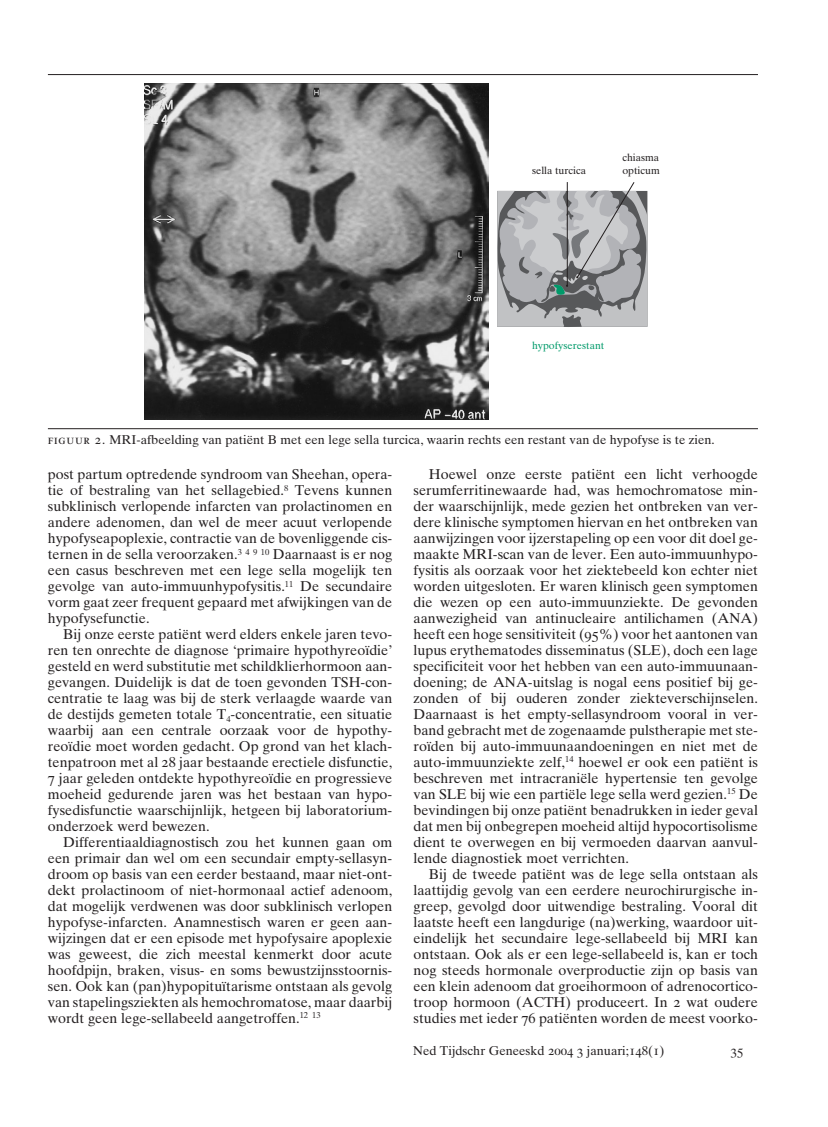
<style>
.page{position:relative;width:828px;height:1127px;background:#fff}
.page>*{position:absolute;margin:0;border:0;box-sizing:border-box;transform-origin:0 0}
.t1{font:14.25px/16px "Med Times Rom";color:#231f20;text-align:justify}
.t2{font:12.75px "Med Times Rom";color:#231f20}
.t3{font:10.5px/12.8px "Times Ten";color:#231f20}
.t4{font:10.5px "Times Ten";color:#009a6a}
.s1{font-family:"Times Ten Roman SC"}
</style>
<div class="page">
<hr style="left:48px;top:428px;width:710px;height:1px;background:#231f20">
<hr style="left:48px;top:74px;width:710px;height:1px;background:#231f20">
<img style="left:144px;top:83px;width:344px;height:336px">
<svg style="left:497px;top:182px;width:150px;height:145px"></svg>
<p class="t3" style="left:532px;top:165px;width:55px">sella turcica</p>
<p class="t3" style="left:622px;top:152px;width:39px">chiasma opticum</p>
<p class="t4" style="left:532px;top:341px;width:74px">hypofyserestant</p>
<p class="t2" style="left:48px;top:435px;width:668px"><span class="s1">figuur 2.</span> MRI-afbeelding van patiënt B met een lege sella turcica, waarin rechts een restant van de hypofyse is te zien.</p>
<p class="t1" style="left:48px;top:468px;width:346px">post partum optredende syndroom van Sheehan, opera&shy;tie of bestraling van het sellagebied.<sup>8</sup> Tevens kunnen subklinisch verlopende infarcten van prolactinomen en andere adenomen, dan wel de meer acuut verlopende hypofyseapoplexie, contractie van de bovenliggende cis&shy;ternen in de sella veroorzaken.<sup>3</sup> <sup>4</sup> <sup>9</sup> <sup>10</sup> Daarnaast is er nog een casus beschreven met een lege sella mogelijk ten gevolge van auto-immuunhypofysitis.<sup>11</sup> De secundaire vorm gaat zeer frequent gepaard met afwijkingen van de hypofysefunctie.</p>
<p class="t1" style="left:48px;top:628px;width:346px;text-indent:15px">Bij onze eerste patiënt werd elders enkele jaren tevo&shy;ren ten onrechte de diagnose ‘primaire hypothyreoïdie’ gesteld en werd substitutie met schildklierhormoon aan&shy;gevangen. Duidelijk is dat de toen gevonden TSH-con&shy;centratie te laag was bij de sterk verlaagde waarde van de destijds gemeten totale T<sub>4</sub>-concentratie, een situatie waarbij aan een centrale oorzaak voor de hypothy&shy;reoïdie moet worden gedacht. Op grond van het klach&shy;tenpatroon met al 28 jaar bestaande erectiele disfunctie, 7 jaar geleden ontdekte hypothyreoïdie en progressieve moeheid gedurende jaren was het bestaan van hypo&shy;fysedisfunctie waarschijnlijk, hetgeen bij laboratorium&shy;onderzoek werd bewezen.</p>
<p class="t1" style="left:48px;top:835px;width:346px;text-indent:15px">Differentiaaldiagnostisch zou het kunnen gaan om een primair dan wel om een secundair empty-sellasyn&shy;droom op basis van een eerder bestaand, maar niet-ont&shy;dekt prolactinoom of niet-hormonaal actief adenoom, dat mogelijk verdwenen was door subklinisch verlopen hypofyse-infarcten. Anamnestisch waren er geen aan&shy;wijzingen dat er een episode met hypofysaire apoplexie was geweest, die zich meestal kenmerkt door acute hoofdpijn, braken, visus- en soms bewustzijnsstoornis&shy;sen. Ook kan (pan)hypopituïtarisme ontstaan als gevolg van stapelingsziekten als hemochromatose, maar daarbij wordt geen lege-sellabeeld aangetroffen.<sup>12</sup> <sup>13</sup></p>
<p class="t1" style="left:414px;top:468px;width:346px;text-indent:15px">Hoewel onze eerste patiënt een licht verhoogde serumferritinewaarde had, was hemochromatose min&shy;der waarschijnlijk, mede gezien het ontbreken van ver&shy;dere klinische symptomen hiervan en het ontbreken van aanwijzingen voor ijzerstapeling op een voor dit doel ge&shy;maakte MRI-scan van de lever. Een auto-immuunhypo&shy;fysitis als oorzaak voor het ziektebeeld kon echter niet worden uitgesloten. Er waren klinisch geen symptomen die wezen op een auto-immuunziekte. De gevonden aanwezigheid van antinucleaire antilichamen (ANA) heeft een hoge sensitiviteit (95%) voor het aantonen van lupus erythematodes disseminatus (SLE), doch een lage specificiteit voor het hebben van een auto-immuunaan&shy;doening; de ANA-uitslag is nogal eens positief bij ge&shy;zonden of bij ouderen zonder ziekteverschijnselen.<br>Daarnaast is het empty-sellasyndroom vooral in ver&shy;band gebracht met de zogenaamde pulstherapie met ste&shy;roïden bij auto-immuunaandoeningen en niet met de auto-immuunziekte zelf,<sup>14</sup> hoewel er ook een patiënt is beschreven met intracraniële hypertensie ten gevolge van SLE bij wie een partiële lege sella werd gezien.<sup>15</sup> De bevindingen bij onze patiënt benadrukken in ieder geval dat men bij onbegrepen moeheid altijd hypocortisolisme dient te overwegen en bij vermoeden daarvan aanvul&shy;lende diagnostiek moet verrichten.</p>
<p class="t1" style="left:414px;top:867px;width:346px;text-indent:15px">Bij de tweede patiënt was de lege sella ontstaan als laattijdig gevolg van een eerdere neurochirurgische in&shy;greep, gevolgd door uitwendige bestraling. Vooral dit laatste heeft een langdurige (na)werking, waardoor uit&shy;eindelijk het secundaire lege-sellabeeld bij MRI kan ontstaan. Ook als er een lege-sellabeeld is, kan er toch nog steeds hormonale overproductie zijn op basis van een klein adenoom dat groeihormoon of adrenocortico&shy;troop hormoon (ACTH) produceert. In 2 wat oudere studies met ieder 76 patiënten worden de meest voorko-</p>
<p class="t2" style="left:413px;top:1045px;width:253px">Ned Tijdschr Geneeskd 2004 3 januari;148(1)</p>
<p class="t2" style="left:731px;top:1045px;width:14px">35</p>
</div>
